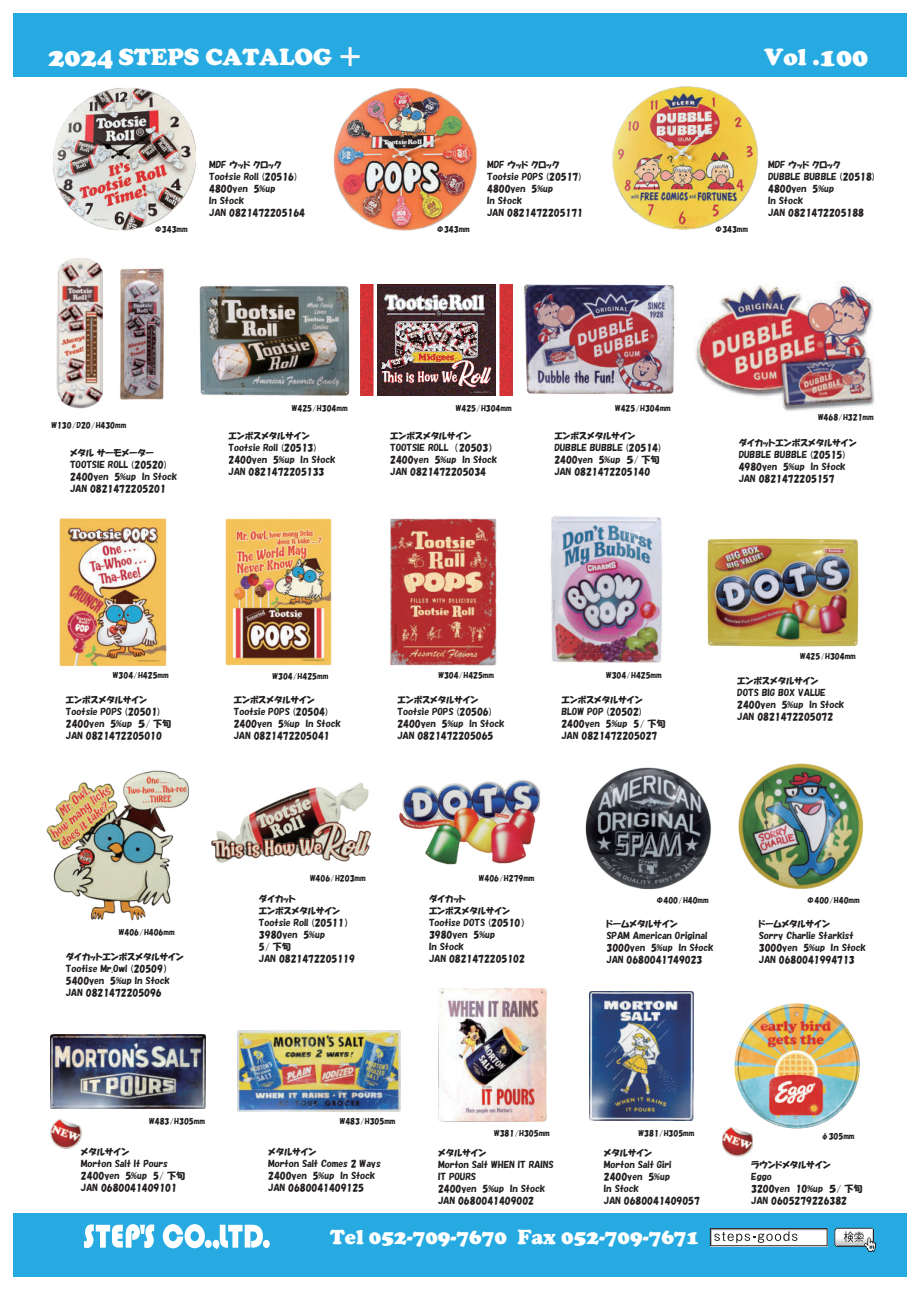
<style>
.page{position:relative;width:919px;height:1289px;background:#fff}
.page>*{position:absolute;margin:0;border:0;box-sizing:border-box;transform-origin:0 0}
.t1{font:900 24px "Cooper";color:#fff}
.t2{font:900 21px "Cooper";color:#fff}
.t3{font:9px/12px "HGP Soei Kakupoptai";color:#231f20}
.t4{font:7.5px "HGP Soei Kakupoptai";color:#231f20}
.s1{font-size:27px}
.s2{font-family:"Koz Go Pr 6 N";font-weight:400}
</style>
<div class="page">
<img style="left:333px;top:88px;width:144px;height:143px">
<div style="left:13px;top:14px;width:893px;height:63px;background:#26aae1"></div>
<svg style="left:340px;top:47px;width:20px;height:20px"></svg>
<div style="left:14px;top:1213px;width:892px;height:63px;background:#26aae1"></div>
<svg style="left:84px;top:1224px;width:70px;height:24px"></svg>
<svg style="left:163px;top:1224px;width:42px;height:24px"></svg>
<div style="left:205px;top:1239px;width:7px;height:8px;background:#fff;border-radius:50%"></div>
<div style="left:263px;top:1239px;width:7px;height:8px;background:#fff;border-radius:50%"></div>
<svg style="left:212px;top:1224px;width:51px;height:25px"></svg>
<svg style="left:834px;top:1227px;width:42px;height:24px"></svg>
<svg style="left:709px;top:1228px;width:119px;height:19px;background:#c8c9ca"></svg>
<img style="left:585px;top:767px;width:126px;height:123px">
<img style="left:738px;top:763px;width:126px;height:126px">
<img style="left:589px;top:991px;width:104px;height:129px">
<img style="left:438px;top:988px;width:108px;height:133px">
<img style="left:237px;top:1030px;width:163px;height:81px">
<img style="left:693px;top:281px;width:182px;height:130px">
<img style="left:399px;top:779px;width:141px;height:86px">
<img style="left:46px;top:770px;width:144px;height:151px">
<img style="left:211px;top:782px;width:160px;height:81px">
<img style="left:59px;top:518px;width:108px;height:148px">
<img style="left:225px;top:518px;width:107px;height:148px">
<img style="left:390px;top:518px;width:107px;height:148px">
<img style="left:360px;top:284px;width:152px;height:112px">
<img style="left:53px;top:88px;width:143px;height:143px">
<img style="left:524px;top:284px;width:151px;height:110px">
<img style="left:199px;top:285px;width:151px;height:111px">
<img style="left:612px;top:86px;width:146px;height:144px">
<img style="left:722px;top:1127px;width:31px;height:29px">
<img style="left:732px;top:1003px;width:128px;height:127px">
<img style="left:51px;top:1034px;width:154px;height:74px">
<img style="left:50px;top:1119px;width:31px;height:29px">
<img style="left:56px;top:258px;width:48px;height:151px">
<img style="left:120px;top:268px;width:44px;height:132px">
<img style="left:550px;top:516px;width:112px;height:147px">
<img style="left:707px;top:538px;width:152px;height:109px">
<h1 class="t1" style="left:48px;top:48px;width:315px"><span class="s1">2024</span> STEPS CATALOG <span class="s2">＋</span></h1>
<h1 class="t1" style="left:764px;top:48px;width:106px">Vol .<span class="s1">100</span></h1>
<p class="t4" style="left:154px;top:225px;width:35px">Φ343mm</p>
<p class="t3" style="left:209px;top:159px;width:97px">MDF ウッド クロック<br>Tootsie Roll (20516)<br>4800yen 5%up<br>In Stock<br>JAN 0821472205164</p>
<p class="t4" style="left:436px;top:225px;width:35px">Φ343mm</p>
<p class="t3" style="left:487px;top:159px;width:97px">MDF ウッド クロック<br>Tootsie POPS (20517)<br>4800yen 5%up<br>In Stock<br>JAN 0821472205171</p>
<p class="t4" style="left:714px;top:225px;width:35px">Φ343mm</p>
<p class="t3" style="left:768px;top:159px;width:108px">MDF ウッド クロック<br>DUBBLE BUBBLE (20518)<br>4800yen 5%up<br>In Stock<br>JAN 0821472205188</p>
<p class="t4" style="left:51px;top:421px;width:76px">W130/D20/H430mm</p>
<p class="t3" style="left:70px;top:446px;width:108px">メタル サーモメーター<br>TOOTSIE ROLL (20520)<br>2400yen 5%up　In Stock<br>JAN 0821472205201</p>
<p class="t4" style="left:292px;top:405px;width:57px">W425/H304mm</p>
<p class="t4" style="left:615px;top:405px;width:57px">W425/H304mm</p>
<p class="t4" style="left:456px;top:405px;width:57px">W425/H304mm</p>
<p class="t4" style="left:817px;top:413px;width:57px">W468/H321mm</p>
<p class="t3" style="left:228px;top:429px;width:108px">エンボスメタルサイン<br>Tootsie Roll (20513)<br>2400yen 5%up In Stock<br>JAN 0821472205133</p>
<p class="t3" style="left:554px;top:429px;width:108px">エンボスメタルサイン<br>DUBBLE BUBBLE (20514)<br>2400yen 5%up ５/ 下旬<br>JAN 0821472205140</p>
<p class="t3" style="left:738px;top:436px;width:119px">ダイカットエンボスメタルサイン<br>DUBBLE BUBBLE (20515)<br>4980yen 5%up In Stock<br>JAN 0821472205157</p>
<p class="t3" style="left:390px;top:429px;width:108px">エンボスメタルサイン<br>TOOTSIE ROLL　（20503）<br>2400yen 5%up In Stock<br>JAN 0821472205034</p>
<p class="t4" style="left:800px;top:652px;width:57px">W425/H304mm</p>
<p class="t4" style="left:113px;top:671px;width:57px">W304/H425mm</p>
<p class="t4" style="left:438px;top:671px;width:57px">W304/H425mm</p>
<p class="t4" style="left:272px;top:672px;width:57px">W304/H425mm</p>
<p class="t4" style="left:606px;top:671px;width:57px">W304/H425mm</p>
<p class="t3" style="left:66px;top:694px;width:107px">エンボスメタルサイン<br>Tootsie POPS (20501)<br>2400yen 5%up ５/ 下旬<br>JAN 0821472205010</p>
<p class="t3" style="left:234px;top:694px;width:108px">エンボスメタルサイン<br>Tootsie POPS (20504)<br>2400yen 5%up In Stock<br>JAN 0821472205041</p>
<p class="t3" style="left:397px;top:694px;width:108px">エンボスメタルサイン<br>Tootsie POPS (20506)<br>2400yen 5%up In Stock<br>JAN 0821472205065</p>
<p class="t3" style="left:561px;top:694px;width:105px">エンボスメタルサイン<br>BLOW POP (20502)<br>2400yen 5%up 5/ 下旬<br>JAN 0821472205027</p>
<p class="t3" style="left:737px;top:675px;width:108px">エンボスメタルサイン<br>DOTS BIG BOX VALUE<br>2400yen 5%up In Stock<br>JAN 0821472205072</p>
<p class="t4" style="left:119px;top:928px;width:57px">W406/H406mm</p>
<p class="t3" style="left:66px;top:950px;width:119px">ダイカットエンボスメタルサイン<br>Tootise Mr.Owl (20509）<br>5400yen 5%up In Stock<br>JAN 0821472205096</p>
<p class="t4" style="left:149px;top:1117px;width:57px">W483/H305mm</p>
<p class="t3" style="left:81px;top:1145px;width:105px">メタルサイン<br>Morton Salt It Pours<br>2400yen 5%up 5/ 下旬<br>JAN 0680041409101</p>
<p class="t4" style="left:310px;top:874px;width:57px">W406/H203mm</p>
<p class="t3" style="left:259px;top:892px;width:97px">ダイカット<br>エンボスメタルサイン<br>Tootsie Roll (20511）<br>3980yen 5%up<br>5/ 下旬<br>JAN 0821472205119</p>
<p class="t4" style="left:479px;top:874px;width:57px">W406/H279mm</p>
<p class="t3" style="left:429px;top:892px;width:97px">ダイカット<br>エンボスメタルサイン<br>Tootise DOTS (20510）<br>3980yen 5%up<br>In Stock<br>JAN 0821472205102</p>
<p class="t4" style="left:656px;top:896px;width:54px">Φ400/H40mm</p>
<p class="t3" style="left:606px;top:917px;width:108px">ドームメタルサイン<br>SPAM American Original<br>3000yen 5%up In Stock<br>JAN 0680041749023</p>
<p class="t4" style="left:806px;top:896px;width:54px">Φ400/H40mm</p>
<p class="t3" style="left:758px;top:917px;width:108px">ドームメタルサイン<br>Sorry Charlie Starkist<br>3000yen 5%up In Stock<br>JAN 0680041994713</p>
<p class="t4" style="left:340px;top:1117px;width:57px">W483/H305mm</p>
<p class="t3" style="left:268px;top:1145px;width:114px">メタルサイン<br>Morton Salt Comes 2 Ways<br>2400yen 5%up In Stock<br>JAN 0680041409125</p>
<p class="t4" style="left:494px;top:1129px;width:57px">W381/H305mm</p>
<p class="t3" style="left:438px;top:1146px;width:117px">メタルサイン<br>Morton Salt WHEN IT RAINS<br>IT POURS<br>2400yen 5%up In Stock<br>JAN 0680041409002</p>
<p class="t4" style="left:638px;top:1129px;width:57px">W381/H305mm</p>
<p class="t3" style="left:604px;top:1146px;width:97px">メタルサイン<br>Morton Salt Girl<br>2400yen 5%up<br>In Stock<br>JAN 0680041409057</p>
<h2 class="t2" style="left:330px;top:1229px;width:370px">Tel 052-709-7670 Fax 052-709-7671</h2>
<p class="t4" style="left:821px;top:1132px;width:35px">φ305mm</p>
<p class="t3" style="left:751px;top:1158px;width:113px">ラウンドメタルサイン<br>Eggo<br>3200yen 10%up ５/ 下旬<br>JAN 0605279226382</p>
</div>
